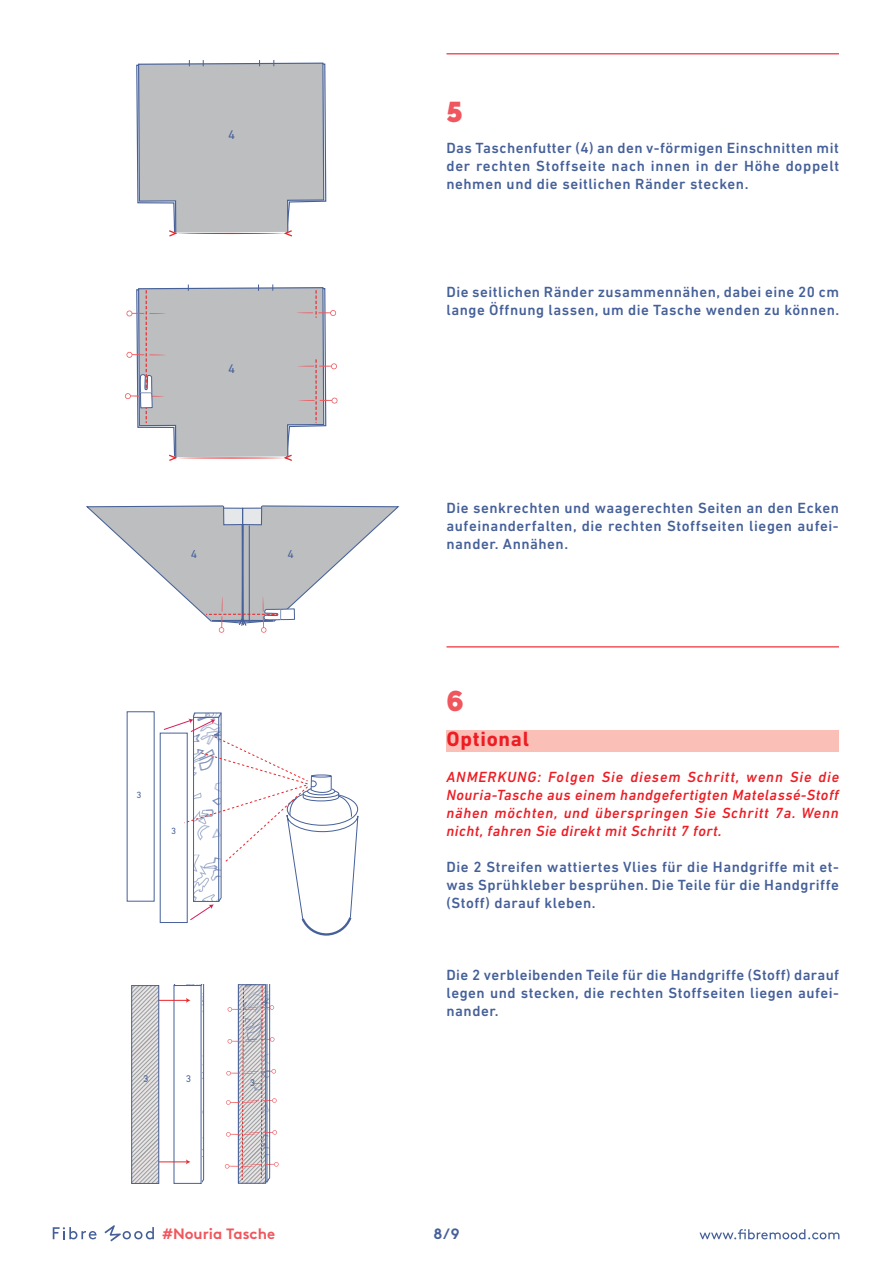
<style>
.page{position:relative;width:893px;height:1263px;background:#fff}
.page>*{position:absolute;margin:0;border:0;box-sizing:border-box;transform-origin:0 0}
.t1{font:900 28.5px "Raleway";color:#f0565d}
.t2{font:700 21px "DIN Next LT Pro";letter-spacing:.035em;color:#ed1d24}
.t3{font:500 15px/18px "DIN Next LT Pro";letter-spacing:.035em;color:#456099;text-align:justify}
.t4{font:italic 500 15px/18px "DIN Next LT Pro";letter-spacing:.035em;color:#ed1d24;text-align:justify}
.t5{font:700 15px "Brown";color:#f0565d}
.t6{font:700 15px "Brown";color:#456099}
.t7{font:12.75px "DIN Next LT Pro";color:#466099}
.t8{font:11.7px "DIN Next LT Pro";color:#466099}
.t9{font:9.75px "DIN Next LT Pro";color:#466099}
.t10{font:9.15px "DIN Next LT Pro";color:#466099}
</style>
<div class="page">
<svg style="left:699px;top:1229px;width:140px;height:10px"></svg>
<svg style="left:53px;top:1227px;width:44px;height:12px"></svg>
<svg style="left:104px;top:1225px;width:50px;height:16px"></svg>
<hr style="left:446px;top:53px;width:393px;height:2px;background:#f0565d">
<hr style="left:446px;top:646px;width:393px;height:2px;background:#f0565d">
<div style="left:446px;top:731px;width:393px;height:21px;background:#fabfb7"></div>
<svg style="left:86px;top:505px;width:314px;height:128px"></svg>
<svg style="left:163px;top:712px;width:196px;height:224px"></svg>
<div style="left:160px;top:733px;width:28px;height:190px;border:1px solid #466099"></div>
<svg style="left:136px;top:60px;width:191px;height:177px;background:#c0c2c5"></svg>
<svg style="left:125px;top:284px;width:213px;height:177px"></svg>
<svg style="left:133px;top:987px;width:24px;height:195px;background:#cccbcc"></svg>
<div style="left:131px;top:985px;width:28px;height:199px;border:1px solid #466099"></div>
<svg style="left:159px;top:984px;width:46px;height:200px"></svg>
<svg style="left:225px;top:984px;width:54px;height:199px"></svg>
<p class="t7" style="left:228px;top:127px;width:9px">4</p>
<p class="t7" style="left:228px;top:361px;width:9px">4</p>
<p class="t8" style="left:191px;top:547px;width:8px">4</p>
<p class="t8" style="left:288px;top:547px;width:8px">4</p>
<p class="t10" style="left:137px;top:789px;width:7px">3</p>
<p class="t10" style="left:171px;top:826px;width:7px">3</p>
<p class="t9" style="left:143px;top:1073px;width:7px">3</p>
<p class="t9" style="left:186px;top:1073px;width:7px">3</p>
<p class="t9" style="left:250px;top:1077px;width:7px">3</p>
<h1 class="t1" style="left:446px;top:92px;width:18px">5</h1>
<p class="t3" style="left:446px;top:139px;width:394px">Das Taschenfutter (4) an den v-förmigen Einschnitten mit der rechten Stoffseite nach innen in der Höhe doppelt nehmen und die seitlichen Ränder stecken.</p>
<p class="t3" style="left:446px;top:283px;width:394px">Die seitlichen Ränder zusammennähen, dabei eine 20 cm lange Öffnung lassen, um die Tasche wenden zu können.</p>
<p class="t3" style="left:446px;top:499px;width:394px">Die senkrechten und waagerechten Seiten an den Ecken aufeinanderfalten, die rechten Stoffseiten liegen aufei&shy;nander. Annähen.</p>
<h1 class="t1" style="left:446px;top:685px;width:19px">6</h1>
<h2 class="t2" style="left:446px;top:727px;width:84px">Optional</h2>
<p class="t4" style="left:446px;top:768px;width:394px">ANMERKUNG: Folgen Sie diesem Schritt, wenn Sie die Nouria-Tasche aus einem handgefertigten Matelassé-Stoff nähen möchten, und überspringen Sie Schritt 7a. Wenn nicht, fahren Sie direkt mit Schritt 7 fort.</p>
<p class="t3" style="left:446px;top:858px;width:394px">Die 2 Streifen wattiertes Vlies für die Handgriffe mit et&shy;was Sprühkleber besprühen. Die Teile für die Handgriffe (Stoff) darauf kleben.</p>
<p class="t3" style="left:446px;top:966px;width:394px">Die 2 verbleibenden Teile für die Handgriffe (Stoff) darauf legen und stecken, die rechten Stoffseiten liegen aufei&shy;nander.</p>
<p class="t5" style="left:162px;top:1222px;width:114px">#Nouria Tasche</p>
<p class="t6" style="left:433px;top:1221px;width:28px">8/9</p>
</div>
